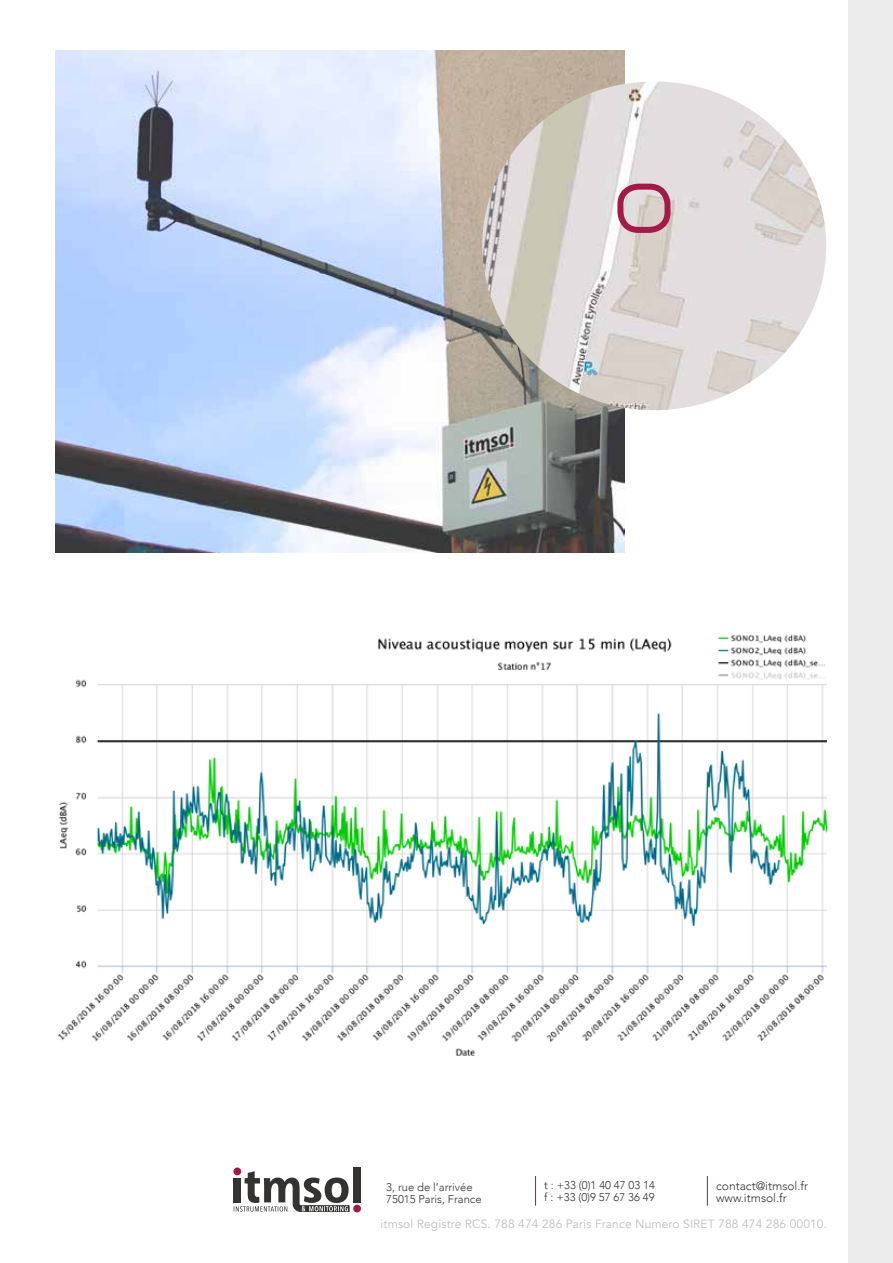
<style>
.page{position:relative;width:893px;height:1263px;background:#fff}
.page>*{position:absolute;margin:0;border:0;box-sizing:border-box;transform-origin:0 0}
.t1{font:12px "Avenir";letter-spacing:.01em;color:#bcbec0}
.t2{font:300 12px/12px "Avenir";color:#343331}
.t3{font:300 11.25px/12px "Avenir";color:#343331}
</style>
<div class="page">
<div style="left:848px;top:0;width:45px;height:1263px;background:#ebebec"></div>
<hr style="left:535px;top:1176px;width:1px;height:30px;background:#a21a47">
<hr style="left:707px;top:1176px;width:1px;height:30px;background:#a21a47">
<div style="left:353px;top:1167px;width:8px;height:35px;background:#343331"></div>
<svg style="left:234px;top:1171px;width:116px;height:41px"></svg>
<div style="left:233px;top:1167px;width:8px;height:8px;background:#a21a47;border-radius:50%"></div>
<div style="left:353px;top:1205px;width:8px;height:7px;background:#a21a47;border-radius:50%"></div>
<img style="left:56px;top:51px;width:568px;height:502px">
<img style="left:482px;top:81px;width:344px;height:329px">
<div style="left:617px;top:184px;width:53px;height:49px;border:6px solid #a21a47;border-radius:18px"></div>
<img style="left:57px;top:638px;width:769px;height:418px">
<img style="left:717px;top:634px;width:109px;height:48px">
<p class="t2" style="left:716px;top:1180px;width:94px">contact@itmsol.fr www.itmsol.fr</p>
<p class="t3" style="left:544px;top:1179px;width:112px">t : +33 (0)1 40 47 03 14 f : +33 (0)9 57 67 36 49</p>
<p class="t3" style="left:386px;top:1181px;width:97px">3, rue de l’arrivée<br>75015 Paris, France</p>
<p class="t1" style="left:381px;top:1217px;width:448px">itmsol Registre RCS. 788 474 286 Paris France Numero SIRET 788 474 286 00010.</p>
</div>
